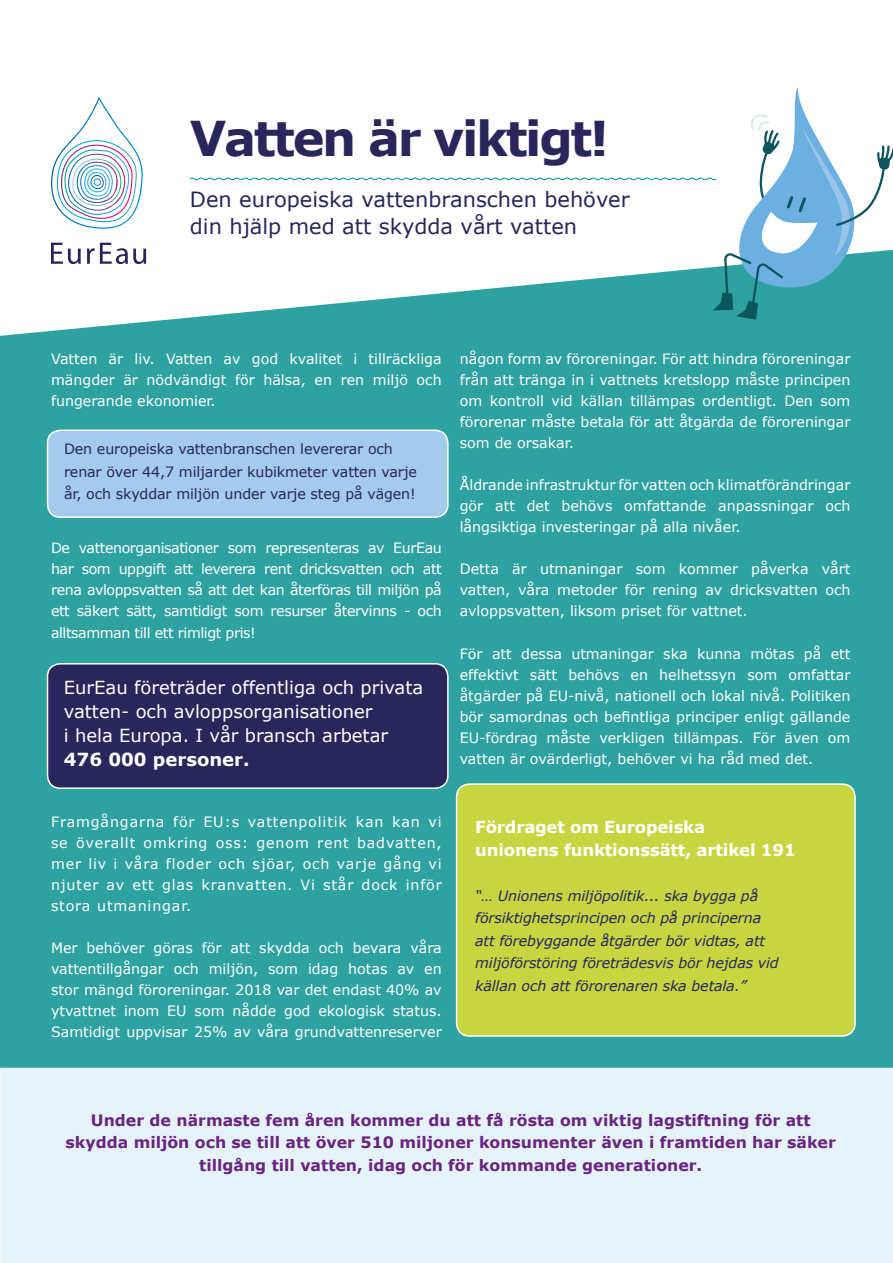
<style>
.page{position:relative;width:893px;height:1263px;background:#fff}
.page>*{position:absolute;margin:0;border:0;box-sizing:border-box;transform-origin:0 0}
.t1{font:700 48px "Verdana";letter-spacing:-.05em;color:#28265b}
.t2{font:21px "Verdana";color:#28265b}
.t3{font:18px/24px "Verdana";color:#fff}
.t4{font:700 16.5px/22.5px "Verdana";letter-spacing:-.01em;color:#fff}
.t5{font:700 15.75px/22.5px "Verdana";color:#6a2481;text-align:center}
.t6{font:14.25px/21px "Verdana";color:#fff;text-align:justify}
.t7{font:italic 14.25px/22.5px "Verdana";letter-spacing:-.01em;color:#28265b}
.t8{font:14.25px/22.5px "Verdana";letter-spacing:-.01em;color:#28265b}
.s1{font-weight:700}
</style>
<div class="page">
<div style="left:0;top:434px;width:893px;height:829px;background:#e6f4f9"></div>
<div style="left:0;top:250px;width:893px;height:818px;background:#2ea1a1"></div>
<img style="left:51px;top:97px;width:92px;height:132px">
<svg style="left:51px;top:243px;width:30px;height:21px"></svg>
<svg style="left:87px;top:243px;width:59px;height:21px"></svg>
<svg style="left:189px;top:87px;width:704px;height:233px"></svg>
<div style="left:48px;top:430px;width:400px;height:87px;background:#a4caec;border-radius:13px"></div>
<div style="left:47px;top:430px;width:402px;height:88px;border:2px solid #fff;border-radius:13px"></div>
<div style="left:48px;top:664px;width:400px;height:124px;background:#28265b;border-radius:13px"></div>
<div style="left:47px;top:663px;width:402px;height:126px;border:2px solid #fff;border-radius:13px"></div>
<div style="left:457px;top:784px;width:398px;height:252px;background:#c6d540;border-radius:13px"></div>
<div style="left:456px;top:783px;width:400px;height:254px;border:2px solid #fff;border-radius:13px"></div>
<p class="t1" style="left:190px;top:104px;width:421px">Vatten är viktigt!</p>
<p class="t2" style="left:190px;top:185px;width:441px">Den europeiska vattenbranschen behöver</p>
<p class="t2" style="left:190px;top:212px;width:389px">din hjälp med att skydda vårt vatten</p>
<p class="t6" style="left:51px;top:349px;width:392px">Vatten är liv. Vatten av god kvalitet i tillräckliga mängder är nödvändigt för hälsa, en ren miljö och fungerande ekonomier.</p>
<p class="t8" style="left:64px;top:438px;width:354px">Den europeiska vattenbranschen levererar och renar över 44,7 miljarder kubikmeter vatten varje år, och skyddar miljön under varje steg på vägen!</p>
<p class="t6" style="left:51px;top:538px;width:392px">De vattenorganisationer som representeras av EurEau har som uppgift att leverera rent dricksvatten och att rena avloppsvatten så att det kan återföras till miljön på ett säkert sätt, samtidigt som resurser återvinns - och alltsamman till ett rimligt pris!</p>
<p class="t3" style="left:64px;top:675px;width:361px">EurEau företräder offentliga och privata vatten- och avloppsorganisationer<br>i hela Europa. I vår bransch arbetar <span class="s1">476 000 personer.</span></p>
<p class="t6" style="left:51px;top:811px;width:392px">Framgångarna för EU:s vattenpolitik kan kan vi se överallt omkring oss: genom rent badvatten, mer liv i våra floder och sjöar, och varje gång vi njuter av ett glas kranvatten. Vi står dock inför stora utmaningar.</p>
<p class="t6" style="left:51px;top:937px;width:392px">Mer behöver göras för att skydda och bevara våra vattentillgångar och miljön, som idag hotas av en stor mängd föroreningar. 2018 var det endast 40% av ytvattnet inom EU som nådde god ekologisk status.<br>Samtidigt uppvisar 25% av våra grundvattenreserver</p>
<p class="t6" style="left:460px;top:349px;width:392px">någon form av föroreningar. För att hindra föroreningar från att tränga in i vattnets kretslopp måste principen om kontroll vid källan tillämpas ordentligt. Den som förorenar måste betala för att åtgärda de föroreningar som de orsakar.</p>
<p class="t6" style="left:460px;top:475px;width:392px">Åldrande infrastruktur för vatten och klimatförändringar gör att det behövs omfattande anpassningar och långsiktiga investeringar på alla nivåer.</p>
<p class="t6" style="left:460px;top:559px;width:392px">Detta är utmaningar som kommer påverka vårt vatten, våra metoder för rening av dricksvatten och avloppsvatten, liksom priset för vattnet.</p>
<p class="t6" style="left:460px;top:643px;width:392px">För att dessa utmaningar ska kunna mötas på ett effektivt sätt behövs en helhetssyn som omfattar åtgärder på EU-nivå, nationell och lokal nivå. Politiken bör samordnas och befintliga principer enligt gällande EU-fördrag måste verkligen tillämpas. För även om vatten är ovärderligt, behöver vi ha råd med det.</p>
<p class="t4" style="left:475px;top:816px;width:322px">Fördraget om Europeiska<br>unionens funktionssätt, artikel 191</p>
<p class="t7" style="left:475px;top:885px;width:305px">“… Unionens miljöpolitik... ska bygga på försiktighetsprincipen och på principerna att förebyggande åtgärder bör vidtas, att miljöförstöring företrädesvis bör hejdas vid källan och att förorenaren ska betala.”</p>
<p class="t5" style="left:66px;top:1108px;width:772px">Under de närmaste fem åren kommer du att få rösta om viktig lagstiftning för att skydda miljön och se till att över 510 miljoner konsumenter även i framtiden har säker tillgång till vatten, idag och för kommande generationer.</p>
</div>
